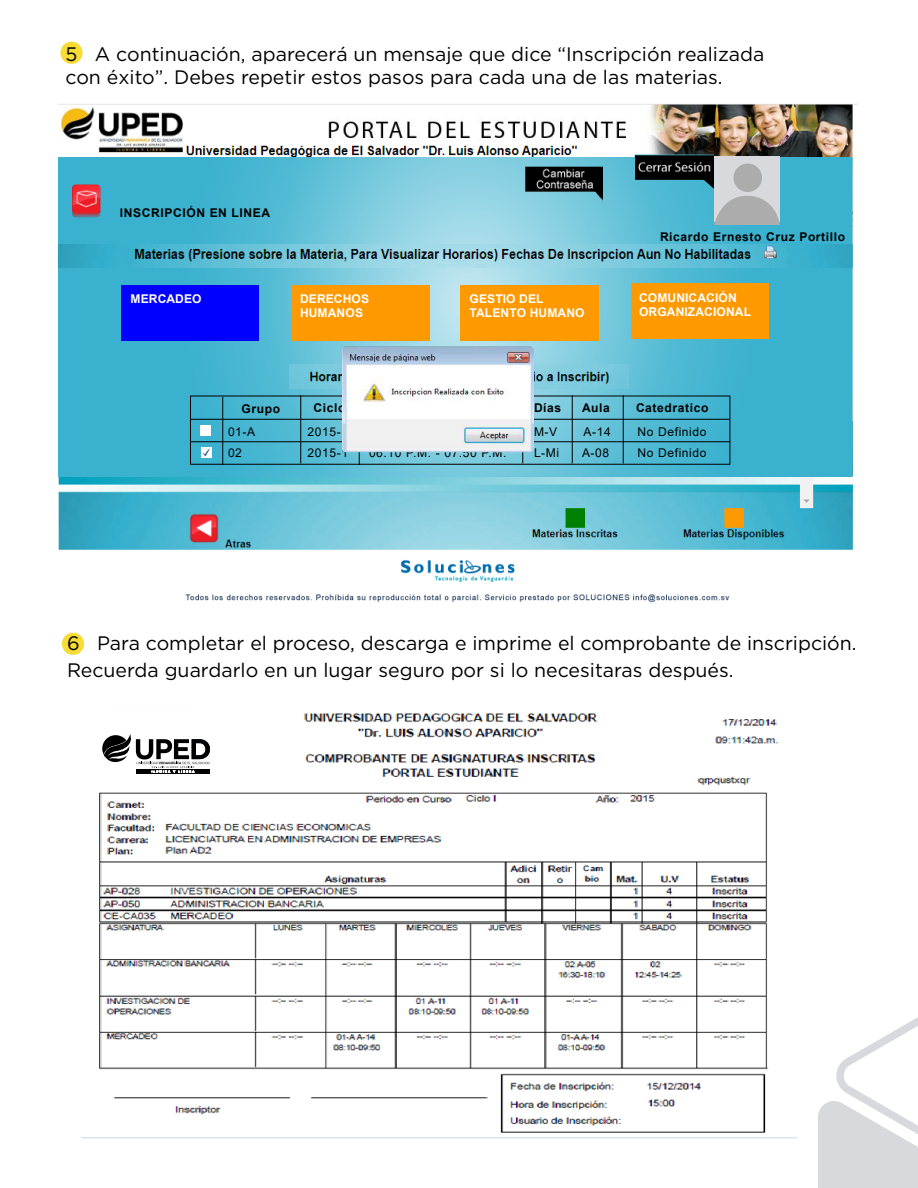
<style>
.page{position:relative;width:918px;height:1188px;background:#fff}
.page>*{position:absolute;margin:0;border:0;box-sizing:border-box;transform-origin:0 0}
.t1{font:19.5px/23.4px "Gotham";color:#000}
.t2{font:700 12px "Arial";letter-spacing:.05em;color:#000}
.t3{font:12px/21px "Arial";letter-spacing:.05em;color:#000}
.t4{font:700 12px/14.5px "Arial";letter-spacing:.01em;color:#fff}
</style>
<div class="page">
<img style="left:58px;top:104px;width:800px;height:318px">
<img style="left:81px;top:713px;width:715px;height:426px">
<svg style="left:818px;top:1017px;width:100px;height:171px"></svg>
<img style="left:58px;top:422px;width:795px;height:181px">
<svg style="left:60px;top:41px;width:23px;height:23px"></svg>
<svg style="left:61px;top:632px;width:24px;height:23px"></svg>
<svg style="left:58px;top:158px;width:794px;height:319px"></svg>
<img style="left:525px;top:166px;width:78px;height:36px">
<img style="left:634px;top:154px;width:80px;height:35px">
<div style="left:714px;top:156px;width:66px;height:66px;background:#d8d9dd"></div>
<div style="left:734px;top:164px;width:28px;height:28px;background:#acacad;border-radius:50%"></div>
<svg style="left:714px;top:190px;width:66px;height:35px"></svg>
<img style="left:290px;top:364px;width:338px;height:25px">
<img style="left:57px;top:244px;width:799px;height:23px">
<div style="left:461px;top:285px;width:138px;height:55px;background:#f90"></div>
<div style="left:292px;top:285px;width:138px;height:55px;background:#f90"></div>
<div style="left:631px;top:284px;width:138px;height:55px;background:#f90"></div>
<div style="left:122px;top:285px;width:138px;height:55px;background:#0000fe"></div>
<div style="left:190px;top:396px;width:540px;height:69px;border:1px solid #000"></div>
<hr style="left:190px;top:419px;width:540px;height:1px;background:#000">
<hr style="left:191px;top:441px;width:539px;height:1px;background:#000">
<hr style="left:222px;top:397px;width:1px;height:68px;background:#000">
<hr style="left:300px;top:395px;width:1px;height:68px;background:#000">
<hr style="left:359px;top:397px;width:1px;height:68px;background:#000">
<hr style="left:522px;top:395px;width:1px;height:68px;background:#000">
<hr style="left:572px;top:395px;width:1px;height:68px;background:#000">
<hr style="left:623px;top:395px;width:1px;height:68px;background:#000">
<div style="left:200px;top:425px;width:11px;height:11px;background:#fff"></div>
<div style="left:201px;top:447px;width:11px;height:11px;background:#fff"></div>
<img style="left:72px;top:184px;width:28px;height:34px">
<img style="left:342px;top:346px;width:192px;height:106px">
<svg style="left:202px;top:448px;width:8px;height:8px"></svg>
<div style="left:96px;top:708px;width:112px;height:70px;background:#fff"></div>
<div style="left:136px;top:769px;width:74px;height:5px;background:#000"></div>
<svg style="left:102px;top:734px;width:108px;height:39px"></svg>
<p class="t1" style="left:66px;top:42px;width:700px">5 A continuación, aparecerá un mensaje que dice “Inscripción realizada con éxito”. Debes repetir estos pasos para cada una de las materias.</p>
<p class="t2" style="left:120px;top:204px;width:152px">INSCRIPCIÓN EN LINEA</p>
<p class="t2" style="left:660px;top:228px;width:187px">Ricardo Ernesto Cruz Portillo</p>
<p class="t4" style="left:130px;top:292px;width:73px">MERCADEO</p>
<p class="t4" style="left:300px;top:292px;width:71px">DERECHOS<br>HUMANOS</p>
<p class="t4" style="left:639px;top:290px;width:114px">COMUNICACIÓN<br>ORGANIZACIONAL</p>
<p class="t4" style="left:470px;top:292px;width:117px">GESTIO DEL<br>TALENTO HUMANO</p>
<p class="t2" style="left:314px;top:399px;width:33px">Ciclo</p>
<p class="t2" style="left:534px;top:399px;width:29px">Días</p>
<p class="t2" style="left:582px;top:399px;width:29px">Aula</p>
<p class="t2" style="left:636px;top:399px;width:74px">Catedratico</p>
<p class="t2" style="left:242px;top:401px;width:40px">Grupo</p>
<p class="t3" style="left:228px;top:421px;width:29px">01-A<br>02</p>
<p class="t3" style="left:308px;top:421px;width:42px">2015-1<br>2015-1</p>
<p class="t3" style="left:582px;top:421px;width:30px">A-14<br>A-08</p>
<p class="t3" style="left:638px;top:421px;width:71px">No Definido<br>No Definido</p>
<p class="t3" style="left:534px;top:421px;width:27px">M-V<br>L-Mi</p>
<p class="t3" style="left:369px;top:442px;width:139px">06:10 P.M. - 07:50 P.M.</p>
<p class="t1" style="left:67px;top:630px;width:791px;line-height:27px">6 Para completar el proceso, descarga e imprime el comprobante de inscripción.<br>Recuerda guardarlo en un lugar seguro por si lo necesitaras después.</p>
</div>
